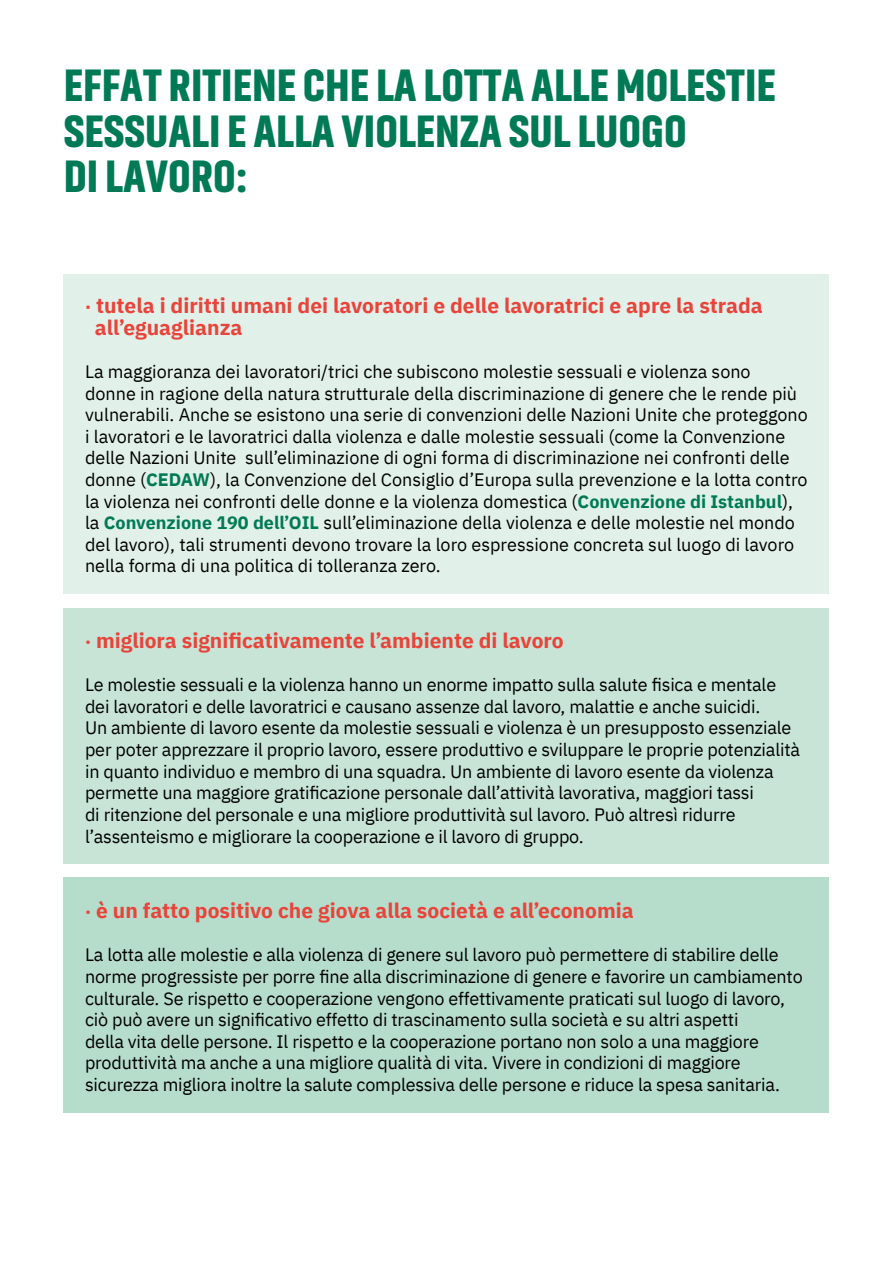
<style>
.page{position:relative;width:893px;height:1263px;background:#fff}
.page>*{position:absolute;margin:0;border:0;box-sizing:border-box;transform-origin:0 0}
.TITOLO{font:900 45.45px/45.5px "Akhand";color:#007a54}
.t1{font:700 21px/21.6px "IBM Plex Sans";color:#e8443a}
.t2{font:18px/21.6px "IBM Plex Sans";letter-spacing:-.01em;color:#000}
.s1{font-family:"Aller"}
.s2{font-weight:700;color:#007a54}
</style>
<div class="page">
<div style="left:64px;top:274px;width:765px;height:320px;background:#e2f0ea"></div>
<div style="left:64px;top:608px;width:765px;height:256px;background:#c7e4d7"></div>
<div style="left:64px;top:877px;width:765px;height:235px;background:#b6dccc"></div>
<p class="TITOLO" style="left:64px;top:63px;width:714px">EFFAT RITIENE CHE LA LOTTA ALLE MOLESTIE<br>SESSUALI E ALLA VIOLENZA SUL LUOGO<br>DI LAVORO:</p>
<p class="t1" style="left:95px;top:293px;width:669px;text-indent:-10px"><span class="s1">·</span> tutela i diritti umani dei lavoratori e delle lavoratrici e apre la strada all’eguaglianza</p>
<p class="t2" style="left:85px;top:359px;width:724px">La maggioranza dei lavoratori/trici che subiscono molestie sessuali e violenza sono<br>donne in ragione della natura strutturale della discriminazione di genere che le rende più vulnerabili. Anche se esistono una serie di convenzioni delle Nazioni Unite che proteggono i lavoratori e le lavoratrici dalla violenza e dalle molestie sessuali (come la Convenzione delle Nazioni Unite sull’eliminazione di ogni forma di discriminazione nei confronti delle donne (<span class="s2">CEDAW</span>), la Convenzione del Consiglio d’Europa sulla prevenzione e la lotta contro la violenza nei confronti delle donne e la violenza domestica (<span class="s2">Convenzione di Istanbul</span>), la <span class="s2">Convenzione 190 dell’OIL</span> sull’eliminazione della violenza e delle molestie nel mondo del lavoro), tali strumenti devono trovare la loro espressione concreta sul luogo di lavoro nella forma di una politica di tolleranza zero.</p>
<p class="t1" style="left:85px;top:628px;width:480px"><span class="s1">·</span> migliora significativamente l’ambiente di lavoro</p>
<p class="t2" style="left:85px;top:673px;width:717px">Le molestie sessuali e la violenza hanno un enorme impatto sulla salute fisica e mentale dei lavoratori e delle lavoratrici e causano assenze dal lavoro, malattie e anche suicidi.<br>Un ambiente di lavoro esente da molestie sessuali e violenza è un presupposto essenziale per poter apprezzare il proprio lavoro, essere produttivo e sviluppare le proprie potenzialità in quanto individuo e membro di una squadra. Un ambiente di lavoro esente da violenza permette una maggiore gratificazione personale dall’attività lavorativa, maggiori tassi<br>di ritenzione del personale e una migliore produttività sul lavoro. Può altresì ridurre l’assenteismo e migliorare la cooperazione e il lavoro di gruppo.</p>
<p class="t1" style="left:85px;top:898px;width:550px"><span class="s1">·</span> è un fatto positivo che giova alla società e all’economia</p>
<p class="t2" style="left:85px;top:943px;width:719px">La lotta alle molestie e alla violenza di genere sul lavoro può permettere di stabilire delle norme progressiste per porre fine alla discriminazione di genere e favorire un cambiamento culturale. Se rispetto e cooperazione vengono effettivamente praticati sul luogo di lavoro, ciò può avere un significativo effetto di trascinamento sulla società e su altri aspetti<br>della vita delle persone. Il rispetto e la cooperazione portano non solo a una maggiore produttività ma anche a una migliore qualità di vita. Vivere in condizioni di maggiore sicurezza migliora inoltre la salute complessiva delle persone e riduce la spesa sanitaria.</p>
</div>
